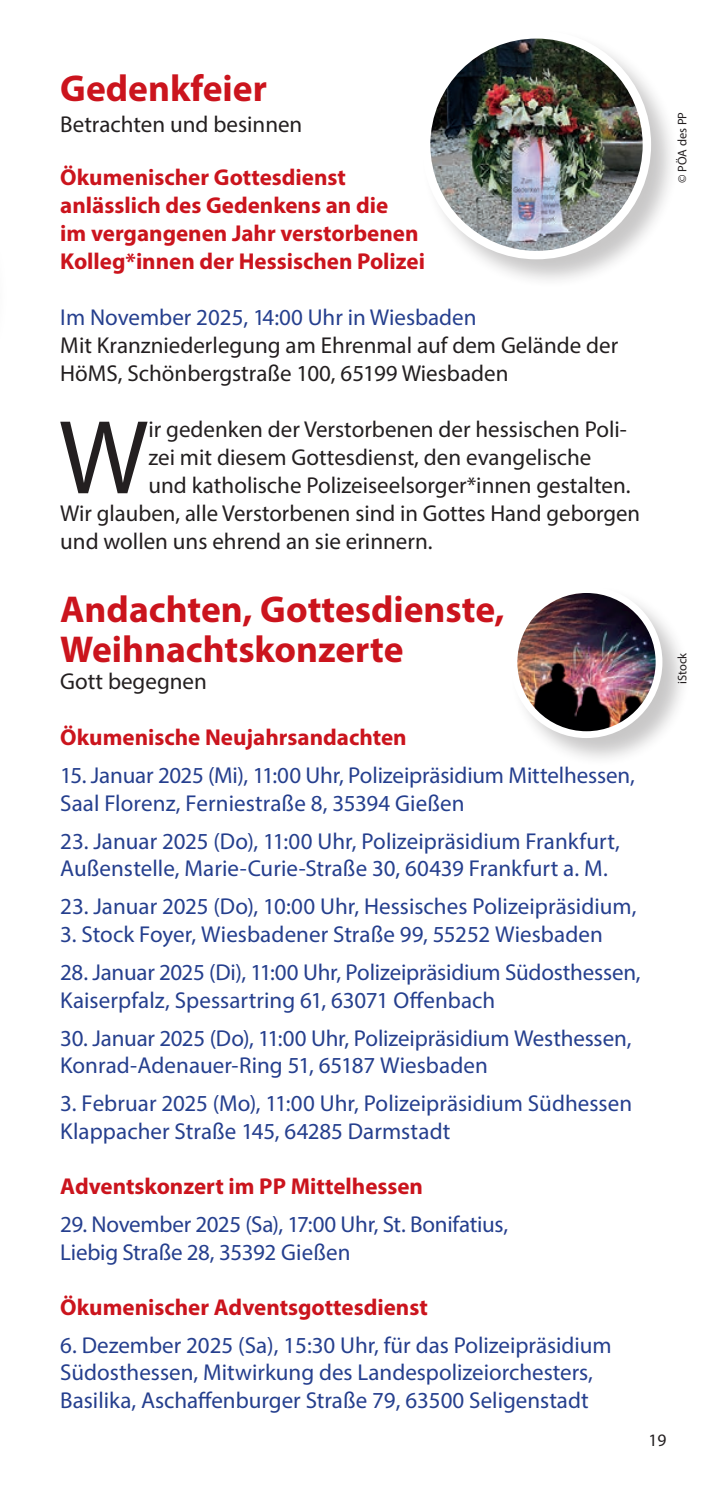
<style>
.page{position:relative;width:702px;height:1489px;background:#fff}
.page>*{position:absolute;margin:0;border:0;box-sizing:border-box;transform-origin:0 0}
.t1{font:106px "Myriad Pro";color:#231f20}
.t2{font:700 37.5px/40px "Myriad Pro";color:#cb141d}
.t3{font:23px/27.5px "Myriad Pro";color:#253f8e}
.t4{font:23px/28px "Myriad Pro";color:#231f20}
.t5{font:700 23px/28px "Myriad Pro";color:#cb141d}
.t6{font:17.5px "Myriad Pro";color:#231f20}
.t7{font:12.5px "Myriad Pro";color:#231f20}
</style>
<div class="page">
<div style="left:421px;top:29px;width:259px;height:260px;background:#231f20;opacity:.25"></div>
<img style="left:426px;top:34px;width:221px;height:221px;border-radius:110px">
<div style="left:422px;top:30px;width:229px;height:229px;border:8px solid #fff;border-radius:50%"></div>
<div style="left:509px;top:585px;width:182px;height:182px;background:#231f20;opacity:.25"></div>
<img style="left:514px;top:589px;width:145px;height:145px;border-radius:73px">
<div style="left:510px;top:586px;width:152px;height:152px;border:7px solid #fff;border-radius:50%"></div>
<h2 class="t2" style="left:60px;top:67px;width:208px">Gedenkfeier</h2>
<p class="t4" style="left:60px;top:110px;width:244px">Betrachten und besinnen</p>
<p class="t5" style="left:60px;top:162px;width:366px">Ökumenischer Gottesdienst anlässlich des Gedenkens an die<br>im vergangenen Jahr verstorbenen Kolleg*innen der Hessischen Polizei</p>
<p class="t3" style="left:60px;top:303px;width:418px">Im November 2025, 14:00 Uhr in Wiesbaden</p>
<p class="t4" style="left:60px;top:331px;width:559px">Mit Kranzniederlegung am Ehrenmal auf dem Gelände der<br>HöMS, Schönbergstraße 100, 65199 Wiesbaden</p>
<h1 class="t1" style="left:59px;top:392px;width:91px">W</h1>
<p class="t4" style="left:148px;top:415px;width:480px">ir gedenken der Verstorbenen der hessischen Poli-</p>
<p class="t4" style="left:148px;top:443px;width:444px">zei mit diesem Gottesdienst, den evangelische</p>
<p class="t4" style="left:148px;top:471px;width:483px">und katholische Polizeiseelsorger*innen gestalten.</p>
<p class="t4" style="left:60px;top:499px;width:581px">Wir glauben, alle Verstorbenen sind in Gottes Hand geborgen</p>
<p class="t4" style="left:60px;top:527px;width:374px">und wollen uns ehrend an sie erinnern.</p>
<p class="t7" style="left:674px;top:183px;width:72px;rotate:-90deg">© PÖA des PP</p>
<h2 class="t2" style="left:60px;top:588px;width:445px">Andachten, Gottesdienste,<br>Weihnachtskonzerte</h2>
<p class="t4" style="left:60px;top:667px;width:148px">Gott begegnen</p>
<p class="t5" style="left:60px;top:722px;width:348px">Ökumenische Neujahrsandachten</p>
<p class="t3" style="left:60px;top:761px;width:576px">15. Januar 2025 (Mi), 11:00 Uhr, Polizeipräsidium Mittelhessen,<br>Saal Florenz, Ferniestraße 8, 35394 Gießen</p>
<p class="t3" style="left:60px;top:826px;width:561px">23. Januar 2025 (Do), 11:00 Uhr, Polizeipräsidium Frankfurt,<br>Außenstelle, Marie-Curie-Straße 30, 60439 Frankfurt a. M.</p>
<p class="t3" style="left:60px;top:892px;width:577px">23. Januar 2025 (Do), 10:00 Uhr, Hessisches Polizeipräsidium,</p>
<p class="t3" style="left:60px;top:920px;width:544px">3. Stock Foyer, Wiesbadener Straße 99, 55252 Wiesbaden</p>
<p class="t3" style="left:60px;top:958px;width:582px">28. Januar 2025 (Di), 11:00 Uhr, Polizeipräsidium Südosthessen,<br>Kaiserpfalz, Spessartring 61, 63071 Offenbach</p>
<p class="t3" style="left:60px;top:1023px;width:572px">30. Januar 2025 (Do), 11:00 Uhr, Polizeipräsidium Westhessen,<br>Konrad-Adenauer-Ring 51, 65187 Wiesbaden</p>
<p class="t3" style="left:60px;top:1089px;width:573px">3. Februar 2025 (Mo), 11:00 Uhr, Polizeipräsidium Südhessen<br>Klappacher Straße 145, 64285 Darmstadt</p>
<p class="t5" style="left:60px;top:1171px;width:364px">Adventskonzert im PP Mittelhessen</p>
<p class="t3" style="left:60px;top:1210px;width:449px">29. November 2025 (Sa), 17:00 Uhr, St. Bonifatius,<br>Liebig Straße 28, 35392 Gießen</p>
<p class="t5" style="left:60px;top:1291px;width:369px">Ökumenischer Adventsgottesdienst</p>
<p class="t3" style="left:60px;top:1330px;width:553px">6. Dezember 2025 (Sa), 15:30 Uhr, für das Polizeipräsidium<br>Südosthessen, Mitwirkung des Landespolizeiorchesters,<br>Basilika, Aschaffenburger Straße 79, 63500 Seligenstadt</p>
<p class="t6" style="left:648px;top:1428px;width:19px">19</p>
<p class="t7" style="left:674px;top:684px;width:33px;rotate:-90deg">iStock</p>
</div>
